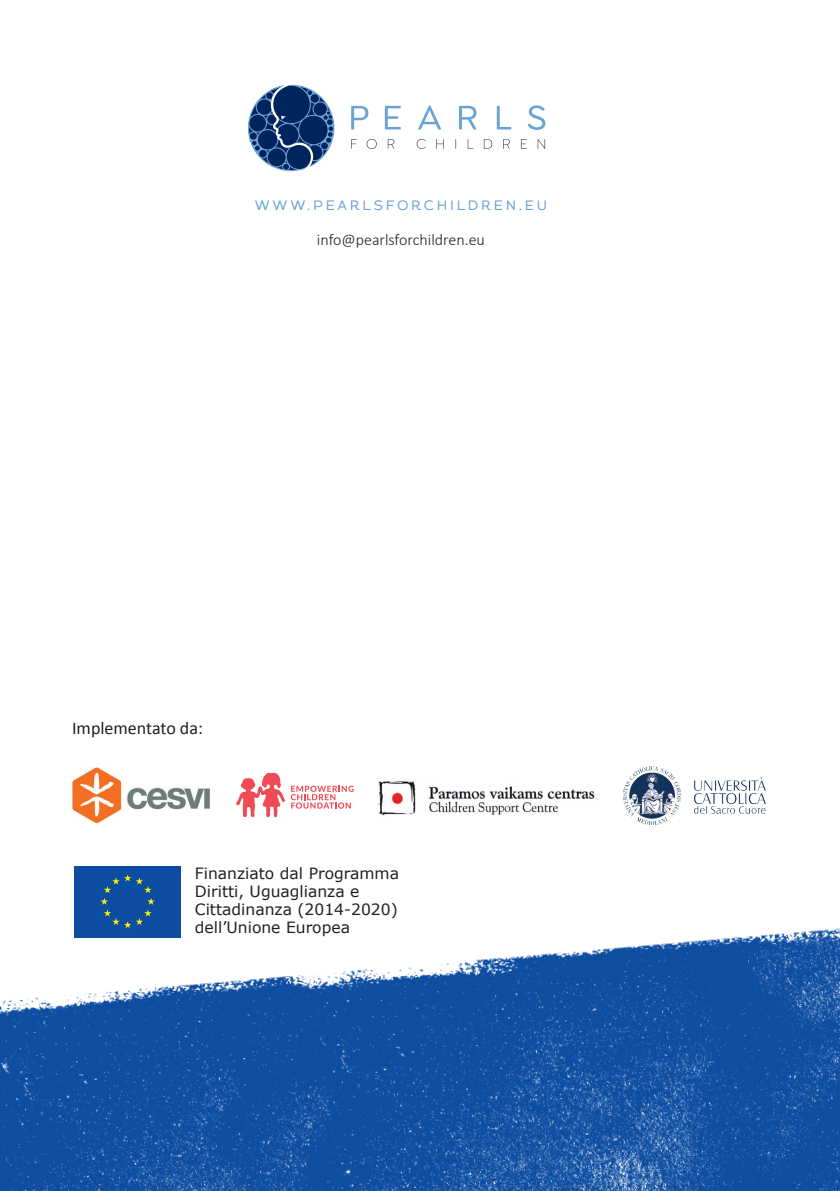
<style>
.page{position:relative;width:840px;height:1191px;background:#fff}
.page>*{position:absolute;margin:0;border:0;box-sizing:border-box;transform-origin:0 0}
.Text{font:18px "Calibri";color:#231f20}
.text_sans{font:300 16px "Calibri";color:#231f20}
.Text-2{font:15.6px/17.8px "Verdana";color:#231f20}
.Pullquote{font:13.6px "Magallanes";letter-spacing:.2em;color:#6ca3d7}
</style>
<div class="page">
<img style="left:0;top:928px;width:839px;height:263px">
<img style="left:72px;top:767px;width:138px;height:56px">
<svg style="left:236px;top:773px;width:117px;height:44px"></svg>
<img style="left:623px;top:767px;width:141px;height:57px">
<img style="left:378px;top:781px;width:217px;height:35px">
<svg style="left:351px;top:106px;width:17px;height:23px"></svg>
<svg style="left:384px;top:106px;width:16px;height:23px"></svg>
<svg style="left:418px;top:106px;width:23px;height:23px"></svg>
<svg style="left:459px;top:106px;width:17px;height:23px"></svg>
<svg style="left:496px;top:106px;width:15px;height:23px"></svg>
<svg style="left:528px;top:105px;width:17px;height:25px"></svg>
<svg style="left:351px;top:139px;width:6px;height:10px"></svg>
<svg style="left:366px;top:139px;width:10px;height:10px"></svg>
<svg style="left:387px;top:139px;width:7px;height:10px"></svg>
<svg style="left:416px;top:139px;width:9px;height:10px"></svg>
<svg style="left:436px;top:139px;width:7px;height:10px"></svg>
<svg style="left:467px;top:139px;width:6px;height:10px"></svg>
<svg style="left:483px;top:139px;width:9px;height:10px"></svg>
<svg style="left:503px;top:139px;width:6px;height:10px"></svg>
<svg style="left:520px;top:139px;width:6px;height:10px"></svg>
<svg style="left:537px;top:139px;width:7px;height:10px"></svg>
<svg style="left:248px;top:85px;width:87px;height:87px"></svg>
<svg style="left:72px;top:928px;width:111px;height:11px"></svg>
<div style="left:74px;top:866px;width:107px;height:71px;background:#0d4da1"></div>
<svg style="left:101px;top:874px;width:54px;height:54px"></svg>
<p class="Pullquote" style="left:255px;top:197px;width:293px">WWW.PEARLSFORCHILDREN.EU</p>
<p class="text_sans" style="left:317px;top:229px;width:169px">info@pearlsforchildren.eu</p>
<p class="Text" style="left:72px;top:717px;width:132px">Implementato da:</p>
<p class="Text-2" style="left:195px;top:864px;width:206px">Finanziato dal Programma<br>Diritti, Uguaglianza e<br>Cittadinanza (2014-2020) dell’Unione Europea</p>
</div>
